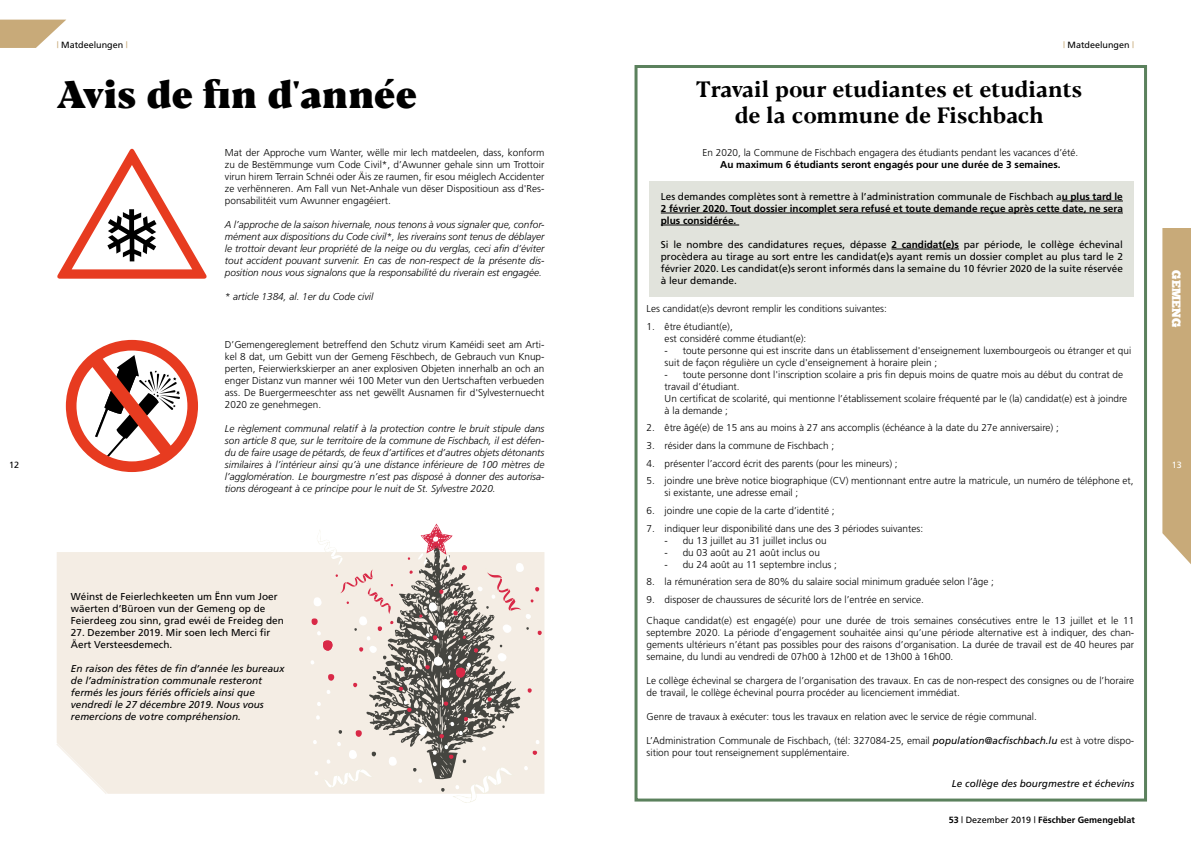
<style>
.page{position:relative;width:1191px;height:842px;background:#fff}
.page>*{position:absolute;margin:0;border:0;box-sizing:border-box;transform-origin:0 0}
.t1{font:800 38px "Blacker Text";color:#000}
.t2{font:700 22px/26.4px "Blacker Text";color:#000;text-align:center}
.t3{font:12px "Chunk Five Ex";letter-spacing:.01em;color:#fff}
.t4{font:300 10px/12px "Frutiger";color:#000}
.t5{font:italic 300 10px/12px "Frutiger";color:#000;text-align:justify}
.t6{font:10px/12px "Frutiger";color:#000}
.t7{font:700 10px/12px "Frutiger";color:#000;text-align:justify}
.t8{font:italic 10px/12px "Frutiger";color:#000}
.t9{font:700 9px "Frutiger";color:#000}
.t10{font:9px "Frutiger";color:#000}
.t11{font:9px "Frutiger";color:#fff}
.s1{color:#c8aa79}
.s2{font-weight:400}
.s3{font-weight:700}
.s4{font-weight:400;font-style:italic}
</style>
<div class="page">
<svg style="left:1162px;top:228px;width:29px;height:336px;background:#cbaf80"></svg>
<svg style="left:0;top:20px;width:66px;height:28px"></svg>
<div style="left:57px;top:552px;width:487px;height:242px;background:#f4ede4"></div>
<svg style="left:66px;top:340px;width:132px;height:132px"></svg>
<svg style="left:57px;top:148px;width:150px;height:131px"></svg>
<svg style="left:310px;top:523px;width:232px;height:280px"></svg>
<svg style="left:634px;top:65px;width:513px;height:737px"></svg>
<svg style="left:56px;top:743px;width:52px;height:51px"></svg>
<p class="t10" style="left:57px;top:40px;width:73px"><span class="s1">|</span> Matdeelungen <span class="s1">|</span></p>
<p class="t10" style="left:1063px;top:40px;width:73px"><span class="s1">|</span> Matdeelungen <span class="s1">|</span></p>
<h1 class="t1" style="left:57px;top:70px;width:362px">Avis de fin d'année</h1>
<h2 class="t2" style="left:696px;top:77px;width:387px">Travail pour etudiantes et etudiants de la commune de Fischbach</h2>
<p class="t4" style="left:225px;top:147px;width:321px;text-align:justify">Mat der Approche vum Wanter, wëlle mir Iech matdeelen, dass, konform zu de Bestëmmunge vum Code Civil*, d’Awunner gehale sinn um Trottoir virun hirem Terrain Schnéi oder Äis ze raumen, fir esou méiglech Accidenter ze verhënneren. Am Fall vun Net-Anhale vun dëser Dispositioun ass d'Res&shy;ponsabilitéit vum Awunner engagéiert.</p>
<p class="t5" style="left:225px;top:218px;width:321px">A l’approche de la saison hivernale, nous tenons à vous signaler que, confor&shy;mément aux dispositions du Code civil*, les riverains sont tenus de déblayer le trottoir devant leur propriété de la neige ou du verglas, ceci afin d’éviter tout accident pouvant survenir. En cas de non-respect de la présente dis&shy;position nous vous signalons que la responsabilité du riverain est engagée.</p>
<p class="t5" style="left:225px;top:290px;width:150px">* article 1384, al. 1er du Code civil</p>
<p class="t4" style="left:225px;top:339px;width:321px;text-align:justify">D’Gemengereglement betreffend den Schutz virum Kaméidi seet am Arti&shy;kel 8 dat, um Gebitt vun der Gemeng Fëschbech, de Gebrauch vun Knup&shy;perten, Feierwierkskierper an aner explosiven Objeten innerhalb an och an enger Distanz vun manner wéi 100 Meter vun den Uertschaften verbueden ass. De Buergermeeschter ass net gewëllt Ausnamen fir d'Sylvesternuecht 2020 ze genehmegen.</p>
<p class="t5" style="left:225px;top:422px;width:321px">Le règlement communal relatif à la protection contre le bruit stipule dans son article 8 que, sur le territoire de la commune de Fischbach, il est défen&shy;du de faire usage de pétards, de feux d’artifices et d’autres objets détonants similaires à l’intérieur ainsi qu’à une distance inférieure de 100 mètres de l’agglomération. Le bourgmestre n’est pas disposé à donner des autorisa&shy;tions dérogeant à ce principe pour le nuit de St. Sylvestre 2020.</p>
<p class="t4" style="left:702px;top:147px;width:377px">En 2020, la Commune de Fischbach engagera des étudiants pendant les vacances d’été.</p>
<p class="t7" style="left:720px;top:158px;width:342px">Au maximum 6 étudiants seront engagés pour une durée de 3 semaines.</p>
<p class="t7" style="left:661px;top:190px;width:463px"><span class="s2">Les demandes complètes sont à remettre à l’administration communale de Fischbach a</span>u plus tard le 2 février 2020. Tout dossier incomplet sera refusé et toute demande reçue après cette date, ne sera plus considérée.</p>
<p class="t6" style="left:661px;top:238px;width:463px;text-align:justify">Si le nombre des candidatures reçues, dépasse <span class="s3">2 candidat(e)s</span> par période, le collège échevinal procèdera au tirage au sort entre les candidat(e)s ayant remis un dossier complet au plus tard le 2 février 2020. Les candidat(e)s seront informés dans la semaine du 10 février 2020 de la suite réservée à leur demande.</p>
<p class="t3" style="left:1185px;top:270px;width:58px;rotate:90deg">GEMENG</p>
<p class="t4" style="left:646px;top:303px;width:242px">Les candidat(e)s devront remplir les conditions suivantes:</p>
<p class="t4" style="left:664px;top:320px;width:143px;text-indent:-18px">1. être étudiant(e),<br>est considéré comme étudiant(e):</p>
<p class="t4" style="left:664px;top:344px;width:468px">- toute personne qui est inscrite dans un établissement d'enseignement luxembourgeois ou étranger et qui suit de façon régulière un cycle d'enseignement à horaire plein ;</p>
<p class="t4" style="left:664px;top:368px;width:464px">- toute personne dont l'inscription scolaire a pris fin depuis moins de quatre mois au début du contrat de travail d’étudiant.<br>Un certificat de scolarité, qui mentionne l’établissement scolaire fréquenté par le (la) candidat(e) est à joindre à la demande ;</p>
<p class="t4" style="left:646px;top:422px;width:414px">2. être âgé(e) de 15 ans au moins à 27 ans accomplis (échéance à la date du 27e anniversaire) ;</p>
<p class="t4" style="left:646px;top:440px;width:189px">3. résider dans la commune de Fischbach ;</p>
<p class="t4" style="left:646px;top:457px;width:253px">4. présenter l’accord écrit des parents (pour les mineurs) ;</p>
<p class="t4" style="left:664px;top:475px;width:470px;text-indent:-18px">5. joindre une brève notice biographique (CV) mentionnant entre autre la matricule, un numéro de téléphone et, si existante, une adresse email ;</p>
<p class="t4" style="left:646px;top:505px;width:189px">6. joindre une copie de la carte d’identité ;</p>
<p class="t4" style="left:646px;top:522px;width:278px">7. indiquer leur disponibilité dans une des 3 périodes suivantes:</p>
<p class="t4" style="left:664px;top:534px;width:163px">- du 13 juillet au 31 juillet inclus ou</p>
<p class="t4" style="left:664px;top:546px;width:157px">- du 03 août au 21 août inclus ou</p>
<p class="t4" style="left:664px;top:558px;width:174px">- du 24 août au 11 septembre inclus ;</p>
<p class="t4" style="left:646px;top:576px;width:349px">8. la rémunération sera de 80% du salaire social minimum graduée selon l’âge ;</p>
<p class="t4" style="left:646px;top:589px;width:489px;line-height:21px">9. disposer de chaussures de sécurité lors de l’entrée en service.<br>Chaque candidat(e) est engagé(e) pour une durée de trois semaines consécutives entre le 13 juillet et le 11</p>
<p class="t4" style="left:646px;top:627px;width:489px;text-align:justify">septembre 2020. La période d’engagement souhaitée ainsi qu’une période alternative est à indiquer, des chan&shy;gements ultérieurs n’étant pas possibles pour des raisons d’organisation. La durée de travail est de 40 heures par semaine, du lundi au vendredi de 07h00 à 12h00 et de 13h00 à 16h00.</p>
<p class="t4" style="left:646px;top:675px;width:489px">Le collège échevinal se chargera de l’organisation des travaux. En cas de non-respect des consignes ou de l’horaire de travail, le collège échevinal pourra procéder au licenciement immédiat.</p>
<p class="t4" style="left:646px;top:711px;width:392px">Genre de travaux à exécuter: tous les travaux en relation avec le service de régie communal.</p>
<p class="t4" style="left:646px;top:735px;width:489px">L’Administration Communale de Fischbach, (tél: 327084-25, email <span class="s4">population@acfischbach.lu</span> est à votre dispo&shy;sition pour tout renseignement supplémentaire.</p>
<p class="t8" style="left:952px;top:777px;width:184px">Le collège des bourgmestre et échevins</p>
<p class="t10" style="left:9px;top:460px;width:12px">12</p>
<p class="t11" style="left:1171px;top:460px;width:12px">13</p>
<p class="t6" style="left:71px;top:590px;width:214px">Wéinst de Feierlechkeeten um Ënn vum Joer wäerten d’Büroen vun der Gemeng op de<br>Feierdeeg zou sinn, grad ewéi de Freideg den</p>
<p class="t6" style="left:71px;top:626px;width:201px">27. Dezember 2019. Mir soen Iech Merci fir<br>Äert Versteesdemech.</p>
<p class="t8" style="left:71px;top:662px;width:215px">En raison des fêtes de fin d’année les bureaux de l’administration communale resteront fermés les jours fériés officiels ainsi que vendredi le 27 décembre 2019. Nous vous remercions de votre compréhension.</p>
<p class="t9" style="left:948px;top:814px;width:188px">53 <span class="s2">| Dezember 2019 |</span> Fëschber Gemengeblat</p>
</div>
